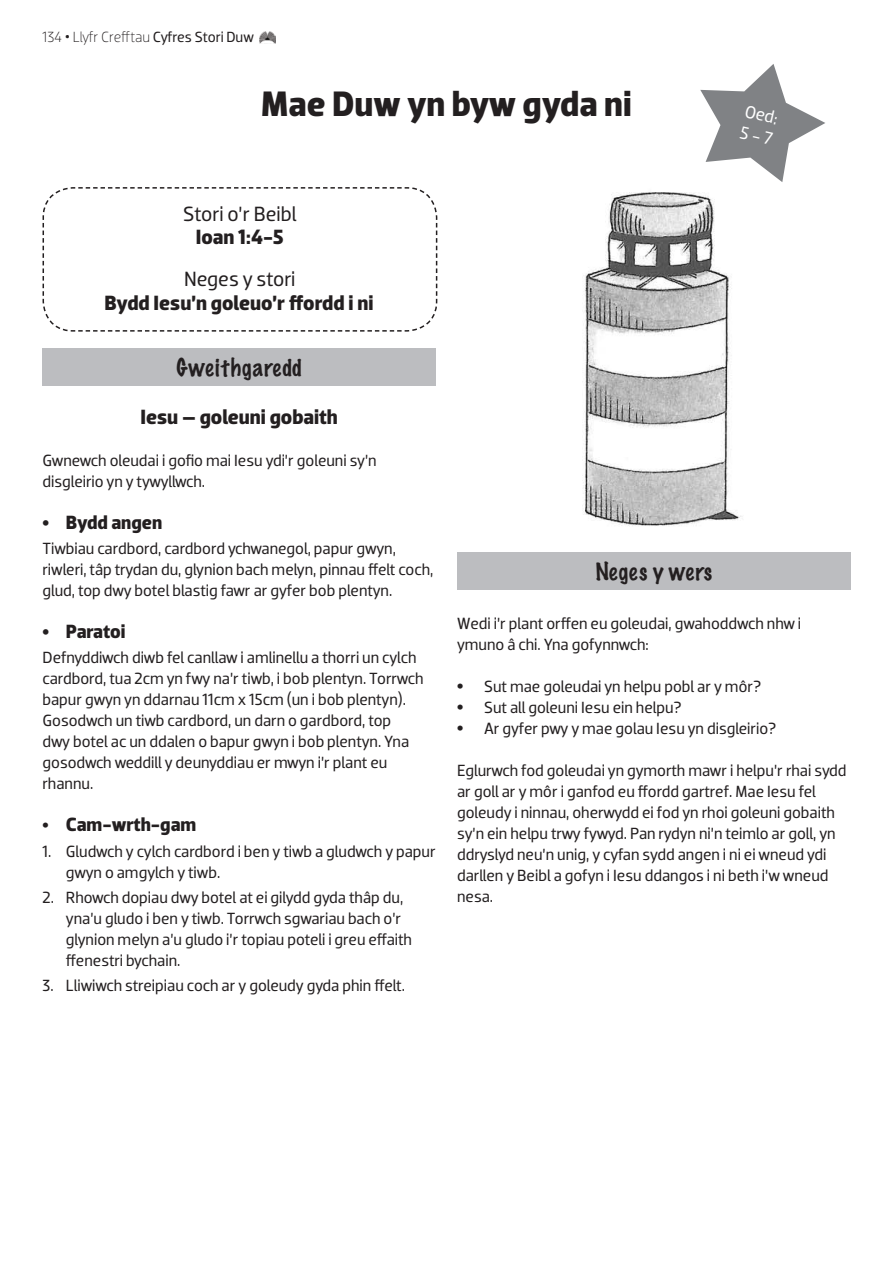
<style>
.page{position:relative;width:893px;height:1263px;background:#fff}
.page>*{position:absolute;margin:0;border:0;box-sizing:border-box;transform-origin:0 0}
.t1{font:700 36px "Dobra";color:#231f20}
.t2{font:100 22.5px "Marker Felt";letter-spacing:.05em;color:#231f20}
.t3{font:100 22.5px "Marker Felt";letter-spacing:.03em;color:#231f20}
.t4{font:700 21px "Dobra";color:#231f20}
.t5{font:21px "Dobra";letter-spacing:-.005em;color:#231f20}
.t6{font:700 19.5px "Dobra";letter-spacing:-.005em;color:#231f20}
.t7{font:18px "Dobra";color:#fff}
.t8{font:16.5px/21px "Dobra";letter-spacing:-.005em;color:#231f20}
.t9{font:300 15px "Dobra";letter-spacing:-.005em;color:#231f20}
.s1{font-family:"Helvetica";font-weight:700}
.s2{font-weight:400}
.s3{font-family:"Times"}
.s4{font-family:"Times";font-weight:400;font-size:18px}
.s5{font-family:"Times";font-size:18px}
</style>
<div class="page">
<img style="left:259px;top:31px;width:17px;height:12px">
<div style="left:43px;top:349px;width:393px;height:37px;background:#bcbdc0"></div>
<div style="left:457px;top:553px;width:393px;height:37px;background:#bcbdc0"></div>
<svg style="left:42px;top:187px;width:396px;height:145px"></svg>
<img style="left:583px;top:192px;width:159px;height:334px">
<svg style="left:700px;top:64px;width:125px;height:118px"></svg>
<p class="t9" style="left:43px;top:28px;width:213px">134 <span class="s1">•</span> Llyfr Crefftau <span class="s2">Cyfres Stori Duw</span></p>
<p class="t1" style="left:261px;top:83px;width:372px">Mae Duw yn byw gyda ni</p>
<p class="t5" style="left:183px;top:202px;width:115px">Stori o’r Beibl</p>
<p class="t4" style="left:196px;top:224px;width:89px">Ioan 1:4-5</p>
<p class="t5" style="left:184px;top:266px;width:113px">Neges y stori</p>
<p class="t4" style="left:105px;top:290px;width:270px">Bydd Iesu’n goleuo’r ffordd i ni</p>
<p class="t2" style="left:176px;top:350px;width:127px">Gweithgaredd</p>
<p class="t7" style="left:747px;top:101px;width:35px;rotate:13deg">Oed:</p>
<p class="t4" style="left:140px;top:404px;width:199px">Iesu – goleuni gobaith</p>
<p class="t8" style="left:43px;top:450px;width:336px">Gwnewch oleudai i gofio mai Iesu ydi’r goleuni sy’n disgleirio yn y tywyllwch.</p>
<p class="t6" style="left:43px;top:511px;width:121px"><span class="s3">•</span> Bydd angen</p>
<p class="t8" style="left:43px;top:538px;width:392px">Tiwbiau cardbord, cardbord ychwanegol, papur gwyn, riwleri, tâp trydan du, glynion bach melyn, pinnau ffelt coch, glud, top dwy botel blastig fawr ar gyfer bob plentyn.</p>
<p class="t6" style="left:43px;top:620px;width:84px"><span class="s3">•</span> Paratoi</p>
<p class="t8" style="left:43px;top:647px;width:383px">Defnyddiwch diwb fel canllaw i amlinellu a thorri un cylch cardbord, tua 2cm yn fwy na’r tiwb, i bob plentyn. Torrwch bapur gwyn yn ddarnau 11cm x 15cm (un i bob plentyn).<br>Gosodwch un tiwb cardbord, un darn o gardbord, top<br>dwy botel ac un ddalen o bapur gwyn i bob plentyn. Yna gosodwch weddill y deunyddiau er mwyn i’r plant eu rhannu.</p>
<p class="t6" style="left:43px;top:813px;width:155px"><span class="s4">•</span> Cam-wrth-gam</p>
<p class="t8" style="left:66px;top:841px;width:371px;text-indent:-23px">1. Gludwch y cylch cardbord i ben y tiwb a gludwch y papur gwyn o amgylch y tiwb.</p>
<p class="t8" style="left:66px;top:887px;width:348px;text-indent:-23px">2. Rhowch dopiau dwy botel at ei gilydd gyda thâp du, yna’u gludo i ben y tiwb. Torrwch sgwariau bach o’r glynion melyn a’u gludo i’r topiau poteli i greu effaith ffenestri bychain.</p>
<p class="t8" style="left:43px;top:975px;width:364px">3. Lliwiwch streipiau coch ar y goleudy gyda phin ffelt.</p>
<p class="t3" style="left:595px;top:554px;width:118px">Neges y wers</p>
<p class="t8" style="left:457px;top:613px;width:346px">Wedi i’r plant orffen eu goleudai, gwahoddwch nhw i ymuno â chi. Yna gofynnwch:</p>
<p class="t8" style="left:457px;top:676px;width:306px"><span class="s5">•</span> Sut mae goleudai yn helpu pobl ar y môr?</p>
<p class="t8" style="left:457px;top:697px;width:226px"><span class="s5">•</span> Sut all goleuni Iesu ein helpu?</p>
<p class="t8" style="left:457px;top:718px;width:321px"><span class="s5">•</span> Ar gyfer pwy y mae golau Iesu yn disgleirio?</p>
<p class="t8" style="left:457px;top:760px;width:391px">Eglurwch fod goleudai yn gymorth mawr i helpu’r rhai sydd ar goll ar y môr i ganfod eu ffordd gartref. Mae Iesu fel goleudy i ninnau, oherwydd ei fod yn rhoi goleuni gobaith sy’n ein helpu trwy fywyd. Pan rydyn ni’n teimlo ar goll, yn ddryslyd neu’n unig, y cyfan sydd angen i ni ei wneud ydi darllen y Beibl a gofyn i Iesu ddangos i ni beth i’w wneud nesa.</p>
</div>
